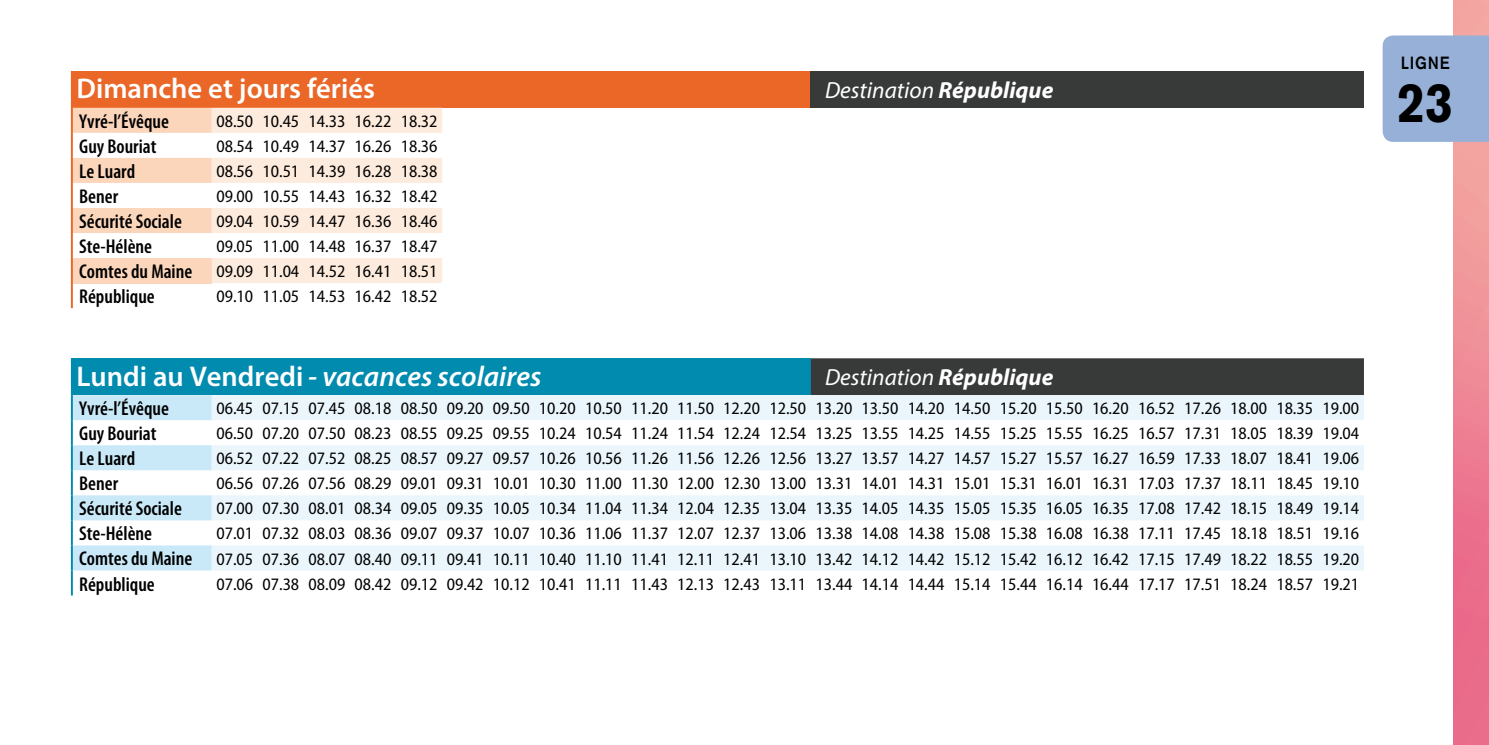
<style>
.page{position:relative;width:1489px;height:745px;background:#fff}
.page>*{position:absolute;margin:0;border:0;box-sizing:border-box;transform-origin:0 0}
.t1{font:700 55px "Akzidenz Grotesk BE";color:#000;scale:.9 1}
.t2{font:italic 600 28.5px "Myriad Pro";color:#fff}
.t3{font:600 28.5px "Myriad Pro";color:#fff}
.t4{font:italic 23.25px "Myriad Pro";color:#fff}
.t5{font:600 condensed 20px "Myriad Pro";color:#000}
.t6{font:semi-condensed 17.5px/25px "Myriad Pro";color:#000;text-align:right}
.t7{font:500 17.5px "Akzidenz Grotesk BE";letter-spacing:.05em;color:#000;scale:.9 1}
.s1{font-weight:700}
.s2{font-weight:600;font-stretch:condensed;font-size:20px}
.s3{font-style:normal}
</style>
<div class="page">
<svg style="left:1453px;top:0;width:35px;height:744px;background:#ee8393"></svg>
<div style="left:72px;top:71px;width:738px;height:37px;background:#ea6727"></div>
<div style="left:810px;top:71px;width:553px;height:37px;background:#383939"></div>
<svg style="left:73px;top:108px;width:369px;height:125px"></svg>
<div style="left:72px;top:258px;width:140px;height:25px;background:#fbd6bb"></div>
<div style="left:212px;top:258px;width:230px;height:25px;background:#fdebdd"></div>
<hr style="left:71px;top:71px;width:2px;height:37px;background:#ea6727">
<hr style="left:71px;top:108px;width:2px;height:25px;background:#ea6727">
<hr style="left:71px;top:133px;width:2px;height:25px;background:#ea6727">
<hr style="left:71px;top:158px;width:2px;height:25px;background:#ea6727">
<hr style="left:71px;top:183px;width:2px;height:25px;background:#ea6727">
<hr style="left:71px;top:208px;width:2px;height:25px;background:#ea6727">
<hr style="left:71px;top:233px;width:2px;height:25px;background:#ea6727">
<hr style="left:71px;top:258px;width:2px;height:25px;background:#ea6727">
<hr style="left:71px;top:283px;width:2px;height:25px;background:#ea6727">
<div style="left:72px;top:358px;width:738px;height:37px;background:#008baf"></div>
<div style="left:810px;top:358px;width:553px;height:37px;background:#383939"></div>
<svg style="left:73px;top:395px;width:139px;height:175px"></svg>
<svg style="left:212px;top:395px;width:1151px;height:175px;fill:#ebf6fc"></svg>
<hr style="left:71px;top:358px;width:2px;height:37px;background:#008baf">
<hr style="left:71px;top:395px;width:2px;height:25px;background:#008baf">
<hr style="left:71px;top:420px;width:2px;height:25px;background:#008baf">
<hr style="left:71px;top:445px;width:2px;height:25px;background:#008baf">
<hr style="left:71px;top:470px;width:2px;height:25px;background:#008baf">
<hr style="left:71px;top:495px;width:2px;height:25px;background:#008baf">
<hr style="left:71px;top:520px;width:2px;height:25px;background:#008baf">
<hr style="left:71px;top:545px;width:2px;height:25px;background:#008baf">
<hr style="left:71px;top:570px;width:2px;height:25px;background:#008baf">
<div style="left:1382px;top:35px;width:106px;height:107px;background:#96b0d8"></div>
<h2 class="t3" style="left:76px;top:71px;width:300px">Dimanche et jours fériés</h2>
<h3 class="t4" style="left:825px;top:76px;width:230px">Destination <span class="s1">République</span></h3>
<p class="t5" style="left:79px;top:110px;width:91px">Yvré-l’Évêque</p>
<p class="t6" style="left:216px;top:109px;width:223px">08.50 10.45 14.33 16.22 18.32</p>
<p class="t5" style="left:79px;top:135px;width:79px">Guy Bouriat</p>
<p class="t6" style="left:216px;top:134px;width:223px">08.54 10.49 14.37 16.26 18.36</p>
<p class="t5" style="left:79px;top:160px;width:58px">Le Luard</p>
<p class="t6" style="left:216px;top:159px;width:223px">08.56 10.51 14.39 16.28 18.38</p>
<p class="t5" style="left:79px;top:185px;width:40px">Bener</p>
<p class="t6" style="left:216px;top:184px;width:223px">09.00 10.55 14.43 16.32 18.42</p>
<p class="t5" style="left:79px;top:210px;width:104px">Sécurité Sociale</p>
<p class="t6" style="left:216px;top:209px;width:223px">09.04 10.59 14.47 16.36 18.46</p>
<p class="t5" style="left:79px;top:235px;width:74px">Ste-Hélène</p>
<p class="t6" style="left:79px;top:234px;width:360px">09.05 11.00 14.48 16.37 18.47<br><span class="s2">Comtes du Maine</span> 09.09 11.04 14.52 16.41 18.51</p>
<p class="t5" style="left:79px;top:285px;width:77px">République</p>
<p class="t6" style="left:216px;top:284px;width:223px">09.10 11.05 14.53 16.42 18.52</p>
<h2 class="t2" style="left:76px;top:358px;width:466px"><span class="s3">Lundi au Vendredi</span> - vacances scolaires</h2>
<h3 class="t4" style="left:825px;top:363px;width:230px">Destination <span class="s1">République</span></h3>
<p class="t5" style="left:79px;top:397px;width:91px">Yvré-l’Évêque</p>
<p class="t6" style="left:216px;top:396px;width:1144px">06.45 07.15 07.45 08.18 08.50 09.20 09.50 10.20 10.50 11.20 11.50 12.20 12.50 13.20 13.50 14.20 14.50 15.20 15.50 16.20 16.52 17.26 18.00 18.35 19.00</p>
<p class="t5" style="left:79px;top:422px;width:79px">Guy Bouriat</p>
<p class="t6" style="left:216px;top:421px;width:1144px">06.50 07.20 07.50 08.23 08.55 09.25 09.55 10.24 10.54 11.24 11.54 12.24 12.54 13.25 13.55 14.25 14.55 15.25 15.55 16.25 16.57 17.31 18.05 18.39 19.04</p>
<p class="t5" style="left:79px;top:447px;width:58px">Le Luard</p>
<p class="t6" style="left:216px;top:446px;width:1144px">06.52 07.22 07.52 08.25 08.57 09.27 09.57 10.26 10.56 11.26 11.56 12.26 12.56 13.27 13.57 14.27 14.57 15.27 15.57 16.27 16.59 17.33 18.07 18.41 19.06</p>
<p class="t5" style="left:79px;top:472px;width:40px">Bener</p>
<p class="t6" style="left:216px;top:471px;width:1144px">06.56 07.26 07.56 08.29 09.01 09.31 10.01 10.30 11.00 11.30 12.00 12.30 13.00 13.31 14.01 14.31 15.01 15.31 16.01 16.31 17.03 17.37 18.11 18.45 19.10</p>
<p class="t5" style="left:79px;top:497px;width:104px">Sécurité Sociale</p>
<p class="t6" style="left:216px;top:496px;width:1144px">07.00 07.30 08.01 08.34 09.05 09.35 10.05 10.34 11.04 11.34 12.04 12.35 13.04 13.35 14.05 14.35 15.05 15.35 16.05 16.35 17.08 17.42 18.15 18.49 19.14</p>
<p class="t5" style="left:79px;top:522px;width:74px">Ste-Hélène</p>
<p class="t6" style="left:79px;top:521px;width:1281px">07.01 07.32 08.03 08.36 09.07 09.37 10.07 10.36 11.06 11.37 12.07 12.37 13.06 13.38 14.08 14.38 15.08 15.38 16.08 16.38 17.11 17.45 18.18 18.51 19.16<br><span class="s2">Comtes du Maine</span> 07.05 07.36 08.07 08.40 09.11 09.41 10.11 10.40 11.10 11.41 12.11 12.41 13.10 13.42 14.12 14.42 15.12 15.42 16.12 16.42 17.15 17.49 18.22 18.55 19.20</p>
<p class="t5" style="left:79px;top:572px;width:77px">République</p>
<p class="t6" style="left:216px;top:571px;width:1144px">07.06 07.38 08.09 08.42 09.12 09.42 10.12 10.41 11.11 11.43 12.13 12.43 13.11 13.44 14.14 14.44 15.14 15.44 16.14 16.44 17.17 17.51 18.24 18.57 19.21</p>
<p class="t7" style="left:1400px;top:52px;width:56px">LIGNE</p>
<h1 class="t1" style="left:1397px;top:70px;width:63px">23</h1>
</div>
